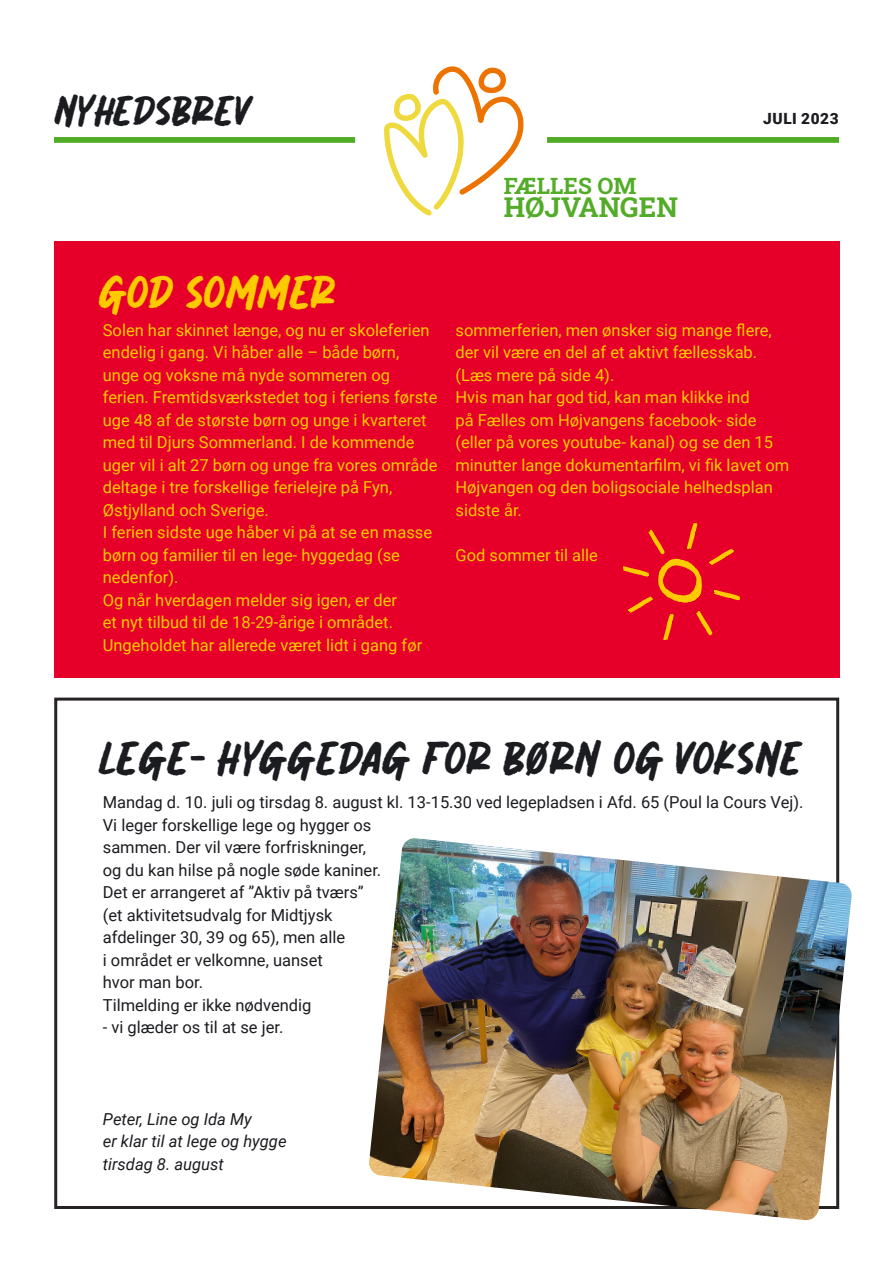
<style>
.page{position:relative;width:893px;height:1263px;background:#fff}
.page>*{position:absolute;margin:0;border:0;box-sizing:border-box;transform-origin:0 0}
.rubrik{font:30px "Chalk Brush Personal Use";color:#1b1c20}
.rubrik-2{font:30px "Chalk Brush Personal Use";color:#fdca00}
.t1{font:27.45px "Roboto Slab";color:#52ac28}
.t2{font:26.7px "Chalk Brush Personal Use";color:#1b1c20}
.t3{font:22.65px "Roboto Slab";color:#52ac28}
.brødtekst{font:16.5px/22.5px "Roboto";color:#fdca00}
.brødtekst-2{font:16.5px "Roboto";color:#1b1c20}
.t4{font:italic 16.5px "Roboto";color:#1b1c20}
.t5{font:900 15.45px "Roboto";letter-spacing:.035em;color:#1b1c20}
</style>
<div class="page">
<div style="left:547px;top:137px;width:292px;height:6px;background:#50ac25"></div>
<div style="left:54px;top:137px;width:301px;height:6px;background:#50ac25"></div>
<svg style="left:384px;top:66px;width:140px;height:150px"></svg>
<div style="left:54px;top:241px;width:785px;height:437px;background:#e60029"></div>
<img style="left:368px;top:838px;width:484px;height:383px">
<svg style="left:623px;top:523px;width:117px;height:117px"></svg>
<p class="t2" style="left:54px;top:98px;width:201px">NYHEDSBREV</p>
<p class="t3" style="left:504px;top:170px;width:134px">FÆLLES OM</p>
<p class="t1" style="left:504px;top:188px;width:176px">HØJVANGEN</p>
<p class="t5" style="left:763px;top:107px;width:77px">JULI 2023</p>
<p class="rubrik-2" style="left:99px;top:278px;width:238px">GOD SOMMER</p>
<p class="brødtekst" style="left:103px;top:318px;width:336px">Solen har skinnet længe, og nu er skoleferien endelig i gang. Vi håber alle – både børn, unge og voksne må nyde sommeren og ferien. Fremtidsværkstedet tog i feriens første uge 48 af de største børn og unge i kvarteret med til Djurs Sommerland. I de kommende uger vil i alt 27 børn og unge fra vores område deltage i tre forskellige ferielejre på Fyn, Østjylland och Sverige.</p>
<p class="brødtekst" style="left:103px;top:521px;width:331px">I ferien sidste uge håber vi på at se en masse børn og familier til en lege- hyggedag (se nedenfor).</p>
<p class="brødtekst" style="left:103px;top:588px;width:321px">Og når hverdagen melder sig igen, er der<br>et nyt tilbud til de 18-29-årige i området.<br>Ungeholdet har allerede været lidt i gang før</p>
<p class="brødtekst" style="left:455px;top:318px;width:318px">sommerferien, men ønsker sig mange flere, der vil være en del af et aktivt fællesskab. (Læs mere på side 4).</p>
<p class="brødtekst" style="left:455px;top:386px;width:335px">Hvis man har god tid, kan man klikke ind<br>på Fælles om Højvangens facebook- side (eller på vores youtube- kanal) og se den 15 minutter lange dokumentarfilm, vi fik lavet om Højvangen og den boligsociale helhedsplan sidste år.</p>
<p class="brødtekst" style="left:455px;top:543px;width:144px">God sommer til alle</p>
<p class="rubrik" style="left:99px;top:744px;width:706px">LEGE- HYGGEDAG FOR BØRN OG VOKSNE</p>
<p class="brødtekst-2" style="left:103px;top:791px;width:702px">Mandag d. 10. juli og tirsdag 8. august kl. 13-15.30 ved legepladsen i Afd. 65 (Poul la Cours Vej).</p>
<p class="brødtekst-2" style="left:103px;top:813px;width:270px">Vi leger forskellige lege og hygger os</p>
<p class="brødtekst-2" style="left:103px;top:836px;width:265px">sammen. Der vil være forfriskninger,</p>
<p class="brødtekst-2" style="left:103px;top:858px;width:280px">og du kan hilse på nogle søde kaniner.</p>
<p class="brødtekst-2" style="left:103px;top:881px;width:262px">Det er arrangeret af ”Aktiv på tværs”</p>
<p class="brødtekst-2" style="left:103px;top:903px;width:231px">(et aktivitetsudvalg for Midtjysk</p>
<p class="brødtekst-2" style="left:103px;top:926px;width:244px">afdelinger 30, 39 og 65), men alle</p>
<p class="brødtekst-2" style="left:103px;top:948px;width:222px">i området er velkomne, uanset</p>
<p class="brødtekst-2" style="left:103px;top:971px;width:102px">hvor man bor.</p>
<p class="brødtekst-2" style="left:103px;top:993px;width:210px">Tilmelding er ikke nødvendig</p>
<p class="brødtekst-2" style="left:103px;top:1016px;width:182px">- vi glæder os til at se jer.</p>
<p class="t4" style="left:103px;top:1107px;width:150px">Peter, Line og Ida My</p>
<p class="t4" style="left:103px;top:1129px;width:185px">er klar til at lege og hygge</p>
<p class="t4" style="left:103px;top:1152px;width:122px">tirsdag 8. august</p>
</div>
